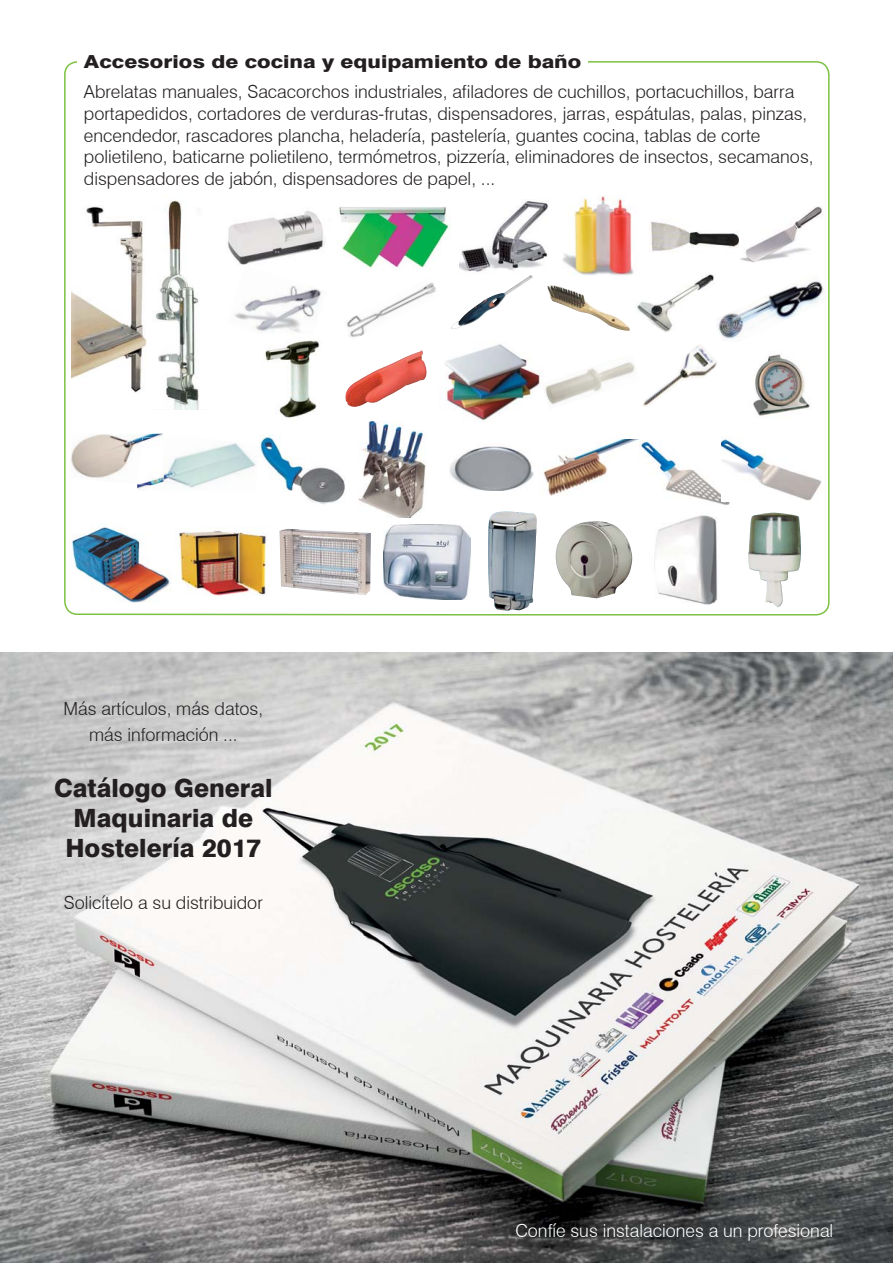
<style>
.page{position:relative;width:893px;height:1263px;background:#fff}
.page>*{position:absolute;margin:0;border:0;box-sizing:border-box;transform-origin:0 0}
.t1{font:800 25.2px/30.3px "Swiss 721 BT";color:#231f20;text-align:center}
.t2{font:300 18px/21.6px "Swiss 721 BT";color:#231f20;text-align:center}
.t3{font:800 18px "Swiss 721 BT";color:#231f20;scale:1.2 1}
.t4{font:300 18px "Swiss 721 BT";color:#fff}
</style>
<div class="page">
<img style="left:64px;top:61px;width:766px;height:555px">
<img style="left:0;top:652px;width:893px;height:611px">
<div style="left:78px;top:48px;width:510px;height:26px;background:#fff"></div>
<img style="left:748px;top:351px;width:65px;height:67px">
<img style="left:635px;top:273px;width:79px;height:60px">
<p class="t3" style="left:84px;top:51px;width:416px">Accesorios de cocina y equipamiento de baño</p>
<p class="t2" style="left:84px;top:81px;width:731px;text-align:left">Abrelatas manuales, Sacacorchos industriales, afiladores de cuchillos, portacuchillos, barra portapedidos, cortadores de verduras-frutas, dispensadores, jarras, espátulas, palas, pinzas, encendedor, rascadores plancha, heladería, pastelería, guantes cocina, tablas de corte polietileno, baticarne polietileno, termómetros, pizzería, eliminadores de insectos, secamanos, dispensadores de jabón, dispensadores de papel, ...</p>
<p class="t2" style="left:63px;top:695px;width:201px;line-height:26px">Más artículos, más datos, más información ...</p>
<h1 class="t1" style="left:54px;top:773px;width:220px">Catálogo General<br>Maquinaria de<br>Hostelería 2017</h1>
<p class="t2" style="left:64px;top:892px;width:201px">Solicítelo a su distribuidor</p>
<p class="t4" style="left:515px;top:1220px;width:319px">Confíe sus instalaciones a un profesional</p>
</div>
